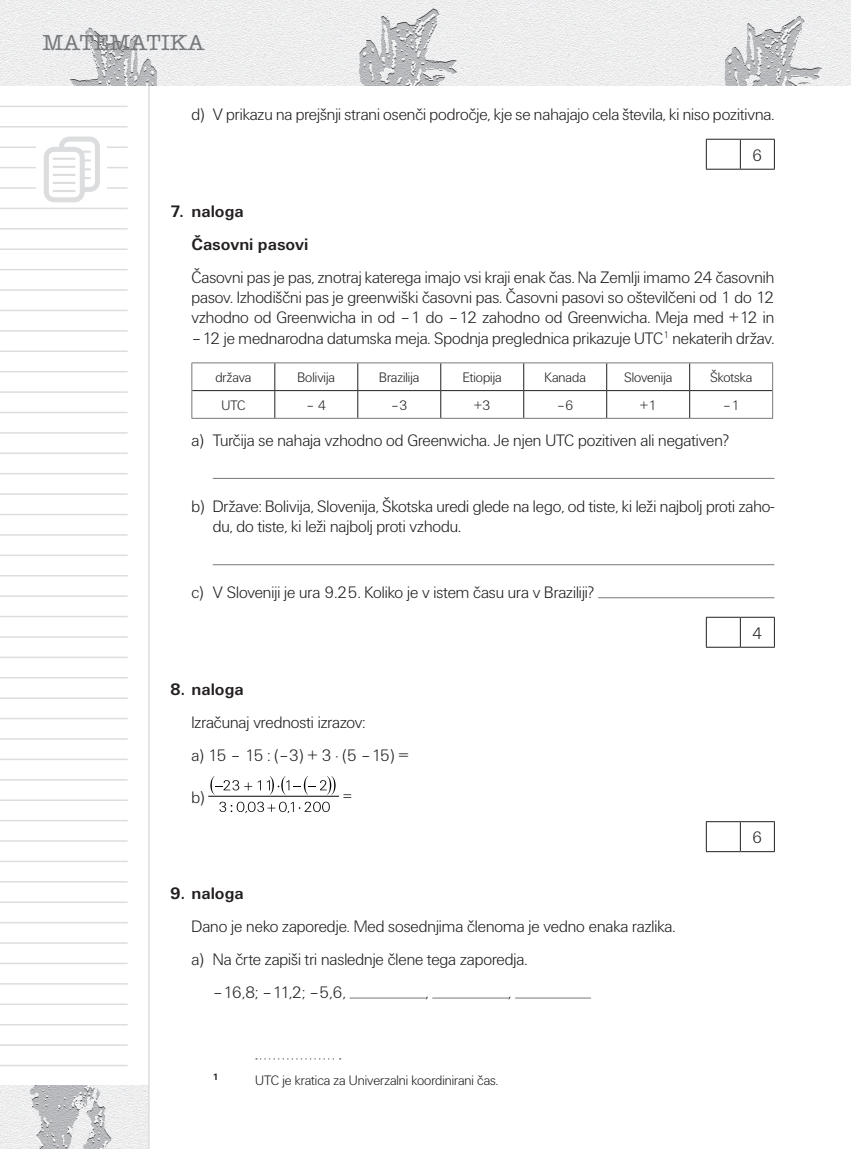
<style>
.page{position:relative;width:851px;height:1149px;background:#fff}
.page>*{position:absolute;margin:0;border:0;box-sizing:border-box;transform-origin:0 0}
.t1{font:500 22.5px "American Typ Itc DEE";color:#76787b}
.t2{font:17.25px/20.2px "Unitus DEE Ligh";color:#231f20}
.t3{font:700 17.25px/33px "Unitus TEE";color:#231f20}
.t4{font:14.25px "Unitus DEE Ligh";color:#231f20}
.t5{font:700 9.6px "Unitus TEE";color:#231f20}
</style>
<div class="page">
<svg style="left:0;top:85px;width:150px;height:1063px"></svg>
<div style="left:36px;top:130px;width:70px;height:77px;background:#fff"></div>
<svg style="left:44px;top:136px;width:56px;height:66px"></svg>
<hr style="left:52px;top:158px;width:24px;height:2px;background:#dcdddf">
<hr style="left:52px;top:166px;width:24px;height:2px;background:#dcdddf">
<hr style="left:52px;top:174px;width:24px;height:2px;background:#dcdddf">
<hr style="left:52px;top:182px;width:24px;height:2px;background:#dcdddf">
<hr style="left:52px;top:190px;width:24px;height:2px;background:#dcdddf">
<img style="left:0;top:0;width:850px;height:85px">
<hr style="left:705px;top:139px;width:35px;height:1px;background:#231f20">
<hr style="left:705px;top:139px;width:1px;height:30px;background:#231f20">
<hr style="left:740px;top:139px;width:34px;height:1px;background:#231f20">
<hr style="left:739px;top:139px;width:1px;height:30px;background:#231f20">
<hr style="left:773px;top:139px;width:1px;height:30px;background:#231f20">
<hr style="left:705px;top:169px;width:35px;height:1px;background:#231f20">
<hr style="left:740px;top:169px;width:34px;height:1px;background:#231f20">
<hr style="left:192px;top:390px;width:83px;height:1px;background:#231f20">
<hr style="left:275px;top:390px;width:83px;height:1px;background:#231f20">
<svg style="left:274px;top:363px;width:1px;height:55px"></svg>
<hr style="left:358px;top:390px;width:82px;height:1px;background:#231f20">
<svg style="left:357px;top:363px;width:1px;height:55px"></svg>
<hr style="left:440px;top:390px;width:83px;height:1px;background:#231f20">
<svg style="left:440px;top:363px;width:1px;height:55px"></svg>
<hr style="left:523px;top:390px;width:83px;height:1px;background:#231f20">
<svg style="left:523px;top:363px;width:1px;height:55px"></svg>
<hr style="left:606px;top:390px;width:83px;height:1px;background:#231f20">
<svg style="left:606px;top:363px;width:1px;height:55px"></svg>
<hr style="left:689px;top:390px;width:83px;height:1px;background:#231f20">
<svg style="left:689px;top:363px;width:1px;height:55px"></svg>
<hr style="left:191px;top:362px;width:84px;height:1px;background:#76787b">
<hr style="left:275px;top:362px;width:83px;height:1px;background:#76787b">
<hr style="left:358px;top:362px;width:82px;height:1px;background:#76787b">
<hr style="left:440px;top:362px;width:83px;height:1px;background:#76787b">
<hr style="left:523px;top:362px;width:83px;height:1px;background:#76787b">
<hr style="left:606px;top:362px;width:83px;height:1px;background:#76787b">
<hr style="left:689px;top:362px;width:83px;height:1px;background:#76787b">
<svg style="left:191px;top:363px;width:1px;height:55px"></svg>
<svg style="left:772px;top:363px;width:1px;height:55px"></svg>
<hr style="left:191px;top:418px;width:84px;height:1px;background:#76787b">
<hr style="left:275px;top:418px;width:83px;height:1px;background:#76787b">
<hr style="left:358px;top:418px;width:82px;height:1px;background:#76787b">
<hr style="left:440px;top:418px;width:83px;height:1px;background:#76787b">
<hr style="left:523px;top:418px;width:83px;height:1px;background:#76787b">
<hr style="left:606px;top:418px;width:83px;height:1px;background:#76787b">
<hr style="left:689px;top:418px;width:83px;height:1px;background:#76787b">
<hr style="left:213px;top:478px;width:561px;height:1px;background:#76787b">
<hr style="left:213px;top:564px;width:561px;height:1px;background:#76787b">
<hr style="left:598px;top:597px;width:176px;height:1px;background:#76787b">
<hr style="left:705px;top:616px;width:35px;height:1px;background:#231f20">
<svg style="left:705px;top:617px;width:1px;height:29px"></svg>
<hr style="left:740px;top:616px;width:34px;height:1px;background:#231f20">
<svg style="left:739px;top:617px;width:1px;height:29px"></svg>
<svg style="left:773px;top:617px;width:1px;height:29px"></svg>
<hr style="left:705px;top:646px;width:35px;height:1px;background:#231f20">
<hr style="left:740px;top:646px;width:34px;height:1px;background:#231f20">
<hr style="left:209px;top:795px;width:129px;height:1px;background:#040503">
<svg style="left:343px;top:794px;width:8px;height:2px"></svg>
<svg style="left:219px;top:801px;width:111px;height:11px"></svg>
<svg style="left:258px;top:780px;width:3px;height:10px"></svg>
<svg style="left:267px;top:776px;width:68px;height:18px"></svg>
<svg style="left:210px;top:776px;width:42px;height:18px"></svg>
<hr style="left:705px;top:821px;width:35px;height:1px;background:#231f20">
<hr style="left:705px;top:821px;width:1px;height:30px;background:#231f20">
<hr style="left:740px;top:821px;width:34px;height:1px;background:#231f20">
<hr style="left:739px;top:821px;width:1px;height:30px;background:#231f20">
<hr style="left:773px;top:821px;width:1px;height:30px;background:#231f20">
<hr style="left:705px;top:851px;width:35px;height:1px;background:#231f20">
<hr style="left:740px;top:851px;width:34px;height:1px;background:#231f20">
<hr style="left:349px;top:997px;width:76px;height:1px;background:#76787b">
<hr style="left:432px;top:997px;width:76px;height:1px;background:#76787b">
<hr style="left:515px;top:997px;width:76px;height:1px;background:#76787b">
<svg style="left:256px;top:1058px;width:84px;height:1px"></svg>
<h1 class="t1" style="left:43px;top:30px;width:163px">MATEMATIKA</h1>
<p class="t2" style="left:191px;top:105px;width:584px">d) V prikazu na prejšnji strani osenči področje, kje se nahajajo cela števila, ki niso pozitivna.</p>
<p class="t2" style="left:752px;top:145px;width:12px">6</p>
<p class="t3" style="left:191px;top:195px;width:118px;text-indent:-21px">7. naloga<br>Časovni pasovi</p>
<p class="t2" style="left:191px;top:267px;width:584px;text-align:justify">Časovni pas je pas, znotraj katerega imajo vsi kraji enak čas. Na Zemlji imamo 24 časovnih pasov. Izhodiščni pas je greenwiški časovni pas. Časovni pasovi so oštevilčeni od 1 do 12 vzhodno od Greenwicha in od –1 do –12 zahodno od Greenwicha. Meja med +12 in –12 je mednarodna datumska meja. Spodnja preglednica prikazuje UTC<sup>1</sup> nekaterih držav.</p>
<p class="t4" style="left:215px;top:369px;width:37px">država</p>
<p class="t4" style="left:297px;top:369px;width:39px">Bolivija</p>
<p class="t4" style="left:379px;top:369px;width:42px">Brazilija</p>
<p class="t4" style="left:462px;top:369px;width:40px">Etiopija</p>
<p class="t4" style="left:544px;top:369px;width:43px">Kanada</p>
<p class="t4" style="left:624px;top:369px;width:50px">Slovenija</p>
<p class="t4" style="left:710px;top:369px;width:43px">Škotska</p>
<p class="t4" style="left:221px;top:397px;width:25px">UTC</p>
<p class="t4" style="left:306px;top:397px;width:22px">– 4</p>
<p class="t4" style="left:391px;top:397px;width:18px">–3</p>
<p class="t4" style="left:473px;top:397px;width:18px">+3</p>
<p class="t4" style="left:556px;top:397px;width:18px">–6</p>
<p class="t4" style="left:639px;top:397px;width:18px">+1</p>
<p class="t4" style="left:722px;top:397px;width:18px">–1</p>
<p class="t2" style="left:191px;top:430px;width:539px">a) Turčija se nahaja vzhodno od Greenwicha. Je njen UTC pozitiven ali negativen?</p>
<p class="t2" style="left:213px;top:496px;width:563px;text-indent:-21px">b) Države: Bolivija, Slovenija, Škotska uredi glede na lego, od tiste, ki leži najbolj proti zaho&shy;du, do tiste, ki leži najbolj proti vzhodu.</p>
<p class="t2" style="left:191px;top:582px;width:404px">c) V Sloveniji je ura 9.25. Koliko je v istem času ura v Braziliji?</p>
<p class="t3" style="left:170px;top:672px;width:75px">8. naloga</p>
<p class="t2" style="left:191px;top:705px;width:218px;line-height:33px">Izračunaj vrednosti izrazov:<br>a) 15 – 15 : (–3) + 3 · (5 –15) =</p>
<p class="t2" style="left:191px;top:786px;width:15px">b)</p>
<p class="t3" style="left:170px;top:877px;width:75px">9. naloga</p>
<p class="t2" style="left:191px;top:916px;width:485px">Dano je neko zaporedje. Med sosednjima členoma je vedno enaka razlika.</p>
<p class="t2" style="left:191px;top:949px;width:337px">a) Na črte zapiši tri naslednje člene tega zaporedja.</p>
<p class="t2" style="left:213px;top:982px;width:134px">–16,8; –11,2; –5,6,</p>
<p class="t2" style="left:425px;top:982px;width:4px">,</p>
<p class="t2" style="left:508px;top:982px;width:4px">,</p>
<p class="t5" style="left:213px;top:1070px;width:7px">1</p>
<p class="t4" style="left:255px;top:1072px;width:244px">UTC je kratica za Univerzalni koordinirani čas.</p>
<p class="t2" style="left:752px;top:623px;width:12px">4</p>
<p class="t2" style="left:752px;top:827px;width:12px">6</p>
</div>
